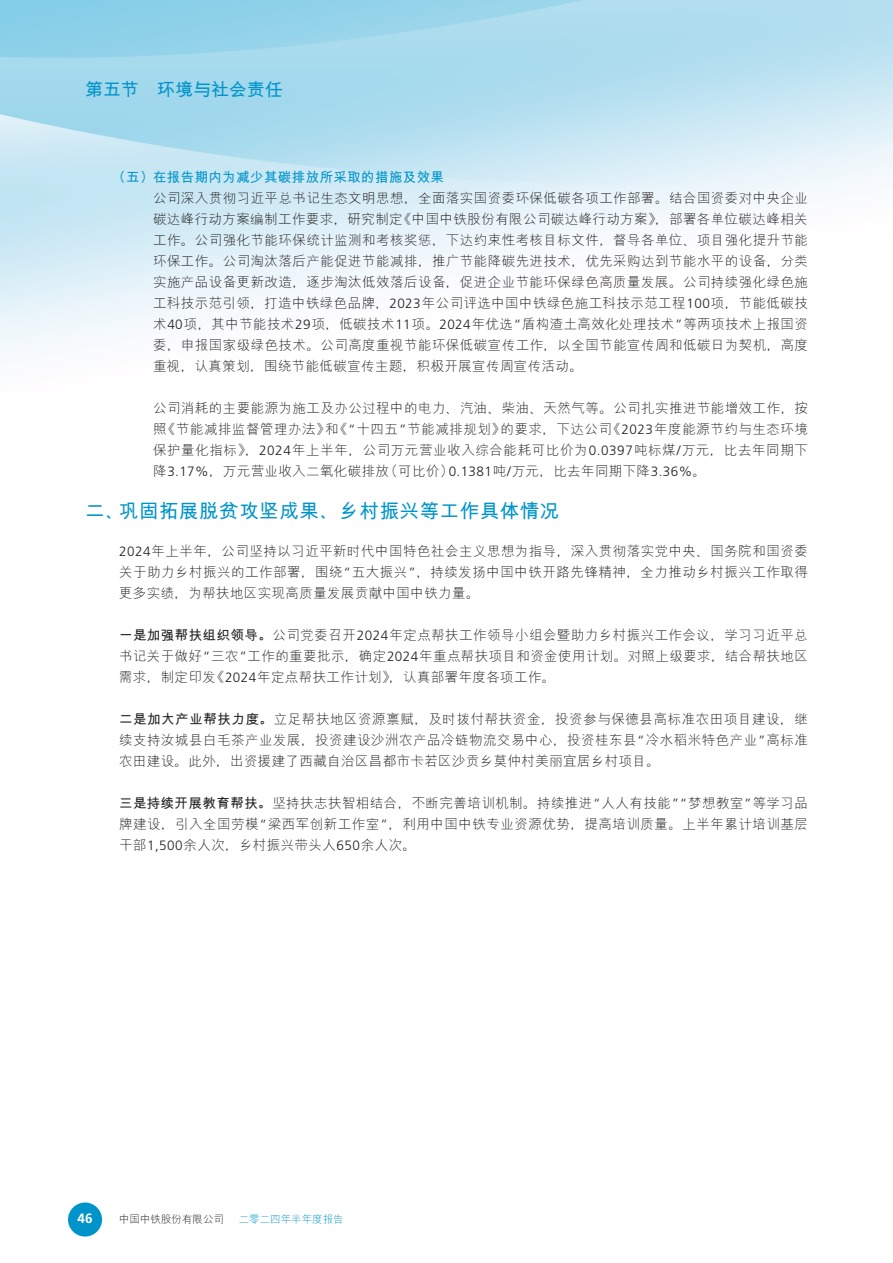
<style>
.page{position:relative;width:893px;height:1263px;background:#fff}
.page>*{position:absolute;margin:0;border:0;box-sizing:border-box;transform-origin:0 0}
.t1{font:700 19.5px "M Hei PRC";letter-spacing:.03em;color:#0094ca}
.t2{font:700 18px "M Hei PRC";color:#0094ca}
.t3{font:300 13.5px/21px "M Hei PRC";letter-spacing:.03em;color:#231f20;text-align:justify}
.t4{font:700 13.5px "M Hei PRC";letter-spacing:.03em;color:#0094ca}
.t5{font:700 13.5px "Frutiger LT Std";color:#fff}
.t6{font:300 10.5px "M Hei PRC";color:#231f20}
.t7{font:300 10.5px "M Hei PRC";color:#0094ca}
.s1{font-family:"Frutiger LT Std"}
.s2{font-weight:700}
</style>
<div class="page">
<img style="left:0;top:0;width:893px;height:1237px">
<div style="left:68px;top:1202px;width:34px;height:34px;background:#0094ca;border-radius:50%"></div>
<h2 class="t2" style="left:85px;top:80px;width:199px">第五节 环境与社会责任</h2>
<p class="t4" style="left:112px;top:170px;width:333px">（五）在报告期内为减少其碳排放所采取的措施及效果</p>
<p class="t3" style="left:153px;top:187px;width:657px">公司深入贯彻习近平总书记生态文明思想，全面落实国资委环保低碳各项工作部署。结合国资委对中央企业碳达峰行动方案编制工作要求，研究制定《中国中铁股份有限公司碳达峰行动方案》，部署各单位碳达峰相关工作。公司强化节能环保统计监测和考核奖惩，下达约束性考核目标文件，督导各单位、项目强化提升节能环保工作。公司淘汰落后产能促进节能减排，推广节能降碳先进技术，优先采购达到节能水平的设备，分类实施产品设备更新改造，逐步淘汰低效落后设备，促进企业节能环保绿色高质量发展。公司持续强化绿色施工科技示范引领，打造中铁绿色品牌，<span class="s1">2023</span>年公司评选中国中铁绿色施工科技示范工程<span class="s1">100</span>项，节能低碳技术<span class="s1">40</span>项，其中节能技术<span class="s1">29</span>项，低碳技术<span class="s1">11</span>项。<span class="s1">2024</span>年优选<span class="s1">“</span>盾构渣土高效化处理技术<span class="s1">”</span>等两项技术上报国资委，申报国家级绿色技术。公司高度重视节能环保低碳宣传工作，以全国节能宣传周和低碳日为契机，高度重视，认真策划，围绕节能低碳宣传主题，积极开展宣传周宣传活动。</p>
<p class="t3" style="left:153px;top:397px;width:656px">公司消耗的主要能源为施工及办公过程中的电力、汽油、柴油、天然气等。公司扎实推进节能增效工作，按照《节能减排监督管理办法》和《<span class="s1">“</span>十四五<span class="s1">”</span>节能减排规划》的要求，下达公司《<span class="s1">2023</span>年度能源节约与生态环境保护量化指标》，<span class="s1">2024</span>年上半年，公司万元营业收入综合能耗可比价为<span class="s1">0.0397</span>吨标煤<span class="s1">/</span>万元，比去年同期下降<span class="s1">3.17%</span>，万元营业收入二氧化碳排放（可比价）<span class="s1">0.1381</span>吨<span class="s1">/</span>万元，比去年同期下降<span class="s1">3.36%</span>。</p>
<h1 class="t1" style="left:85px;top:501px;width:476px">二、巩固拓展脱贫攻坚成果、乡村振兴等工作具体情况</h1>
<p class="t3" style="left:119px;top:540px;width:690px"><span class="s1">2024</span>年上半年，公司坚持以习近平新时代中国特色社会主义思想为指导，深入贯彻落实党中央、国务院和国资委关于助力乡村振兴的工作部署，围绕<span class="s1">“</span>五大振兴<span class="s1">”</span>，持续发扬中国中铁开路先锋精神，全力推动乡村振兴工作取得更多实绩，为帮扶地区实现高质量发展贡献中国中铁力量。</p>
<p class="t3" style="left:119px;top:624px;width:690px"><span class="s2">一是加强帮扶组织领导。</span>公司党委召开<span class="s1">2024</span>年定点帮扶工作领导小组会暨助力乡村振兴工作会议，学习习近平总书记关于做好<span class="s1">“</span>三农<span class="s1">”</span>工作的重要批示，确定<span class="s1">2024</span>年重点帮扶项目和资金使用计划。对照上级要求，结合帮扶地区需求，制定印发《<span class="s1">2024</span>年定点帮扶工作计划》，认真部署年度各项工作。</p>
<p class="t3" style="left:119px;top:708px;width:690px"><span class="s2">二是加大产业帮扶力度。</span>立足帮扶地区资源禀赋，及时拨付帮扶资金，投资参与保德县高标准农田项目建设，继续支持汝城县白毛茶产业发展，投资建设沙洲农产品冷链物流交易中心，投资桂东县<span class="s1">“</span>冷水稻米特色产业<span class="s1">”</span>高标准农田建设。此外，出资援建了西藏自治区昌都市卡若区沙贡乡莫仲村美丽宜居乡村项目。</p>
<p class="t3" style="left:119px;top:792px;width:690px"><span class="s2">三是持续开展教育帮扶。</span>坚持扶志扶智相结合，不断完善培训机制。持续推进<span class="s1">“</span>人人有技能<span class="s1">”“</span>梦想教室<span class="s1">”</span>等学习品牌建设，引入全国劳模<span class="s1">“</span>梁西军创新工作室<span class="s1">”</span>，利用中国中铁专业资源优势，提高培训质量。上半年累计培训基层干部<span class="s1">1,500</span>余人次，乡村振兴带头人<span class="s1">650</span>余人次。</p>
<p class="t5" style="left:78px;top:1210px;width:17px">46</p>
<p class="t6" style="left:119px;top:1214px;width:106px">中国中铁股份有限公司</p>
<p class="t7" style="left:239px;top:1214px;width:106px">二零二四年半年度报告</p>
</div>
